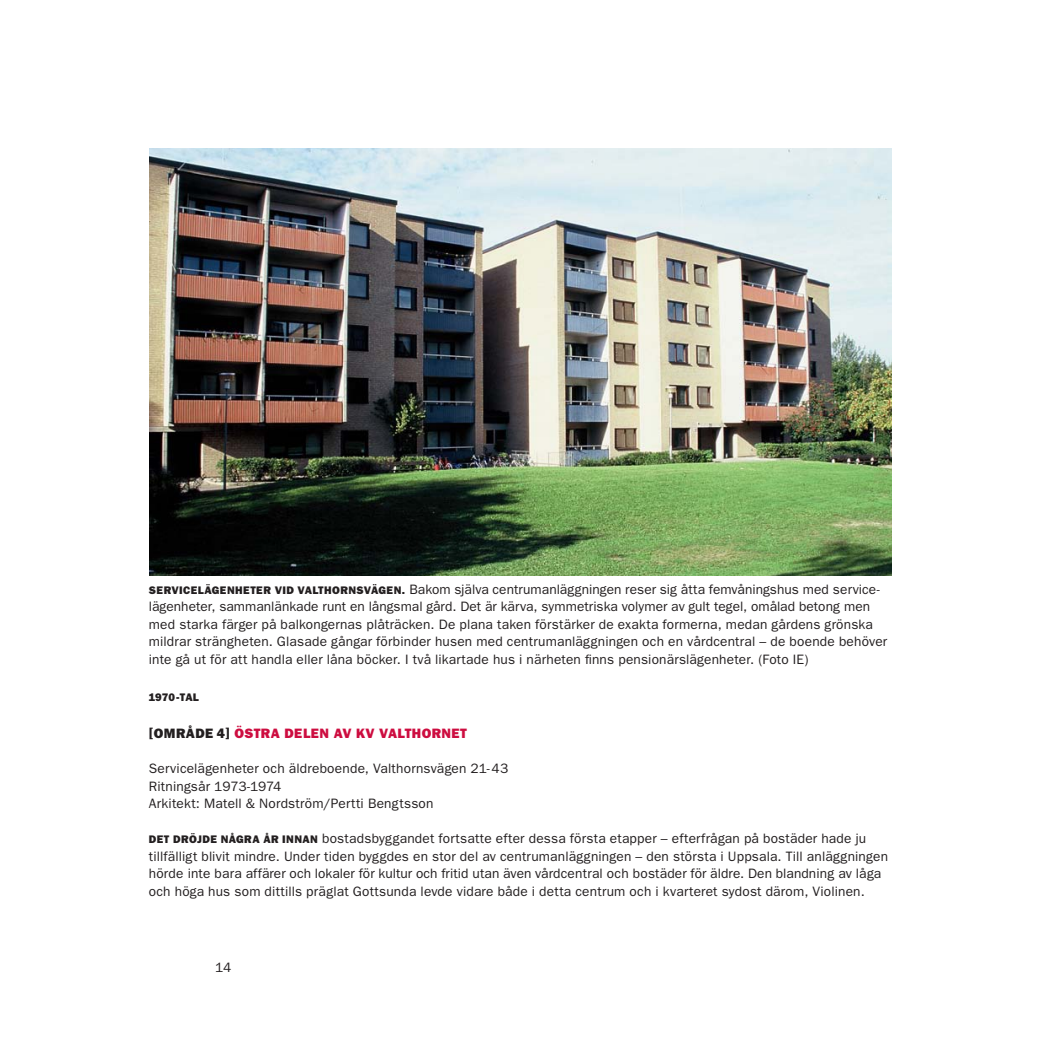
<style>
.page{position:relative;width:1042px;height:1042px;background:#fff}
.page>*{position:absolute;margin:0;border:0;box-sizing:border-box;transform-origin:0 0}
.t1{font:13.65px/17.5px "Franklin Gothic";letter-spacing:.015em;color:#231f20}
.t2{font:800 13.65px "Franklin Gothic";letter-spacing:.035em;color:#cd0d40}
.t3{font:800 11.03px "Franklin Gothic";letter-spacing:.02em;color:#231f20}
.s1{font-weight:800;font-size:11.03px}
.s2{color:#231f20}
</style>
<div class="page">
<img style="left:149px;top:149px;width:743px;height:427px">
<p class="t1" style="left:149px;top:580px;width:740px"><span class="s1">SERVICELÄGENHETER VID VALTHORNSVÄGEN.</span> Bakom själva centrumanläggningen reser sig åtta femvåningshus med service&shy;lägenheter, sammanlänkade runt en långsmal gård. Det är kärva, symmetriska volymer av gult tegel, omålad betong men med starka färger på balkongernas plåträcken. De plana taken förstärker de exakta formerna, medan gårdens grönska mildrar strängheten. Glasade gångar förbinder husen med centrumanläggningen och en vårdcentral – de boende behöver inte gå ut för att handla eller låna böcker. I två likartade hus i närheten finns pensionärslägenheter. (Foto ie)</p>
<p class="t3" style="left:149px;top:691px;width:52px">1970-TAL</p>
<p class="t2" style="left:149px;top:725px;width:320px"><span class="s2">[OMRÅDE 4]</span> ÖSTRA DELEN AV KV VALTHORNET</p>
<p class="t1" style="left:149px;top:759px;width:361px">Servicelägenheter och äldreboende, Valthornsvägen 21-43<br>Ritningsår 1973-1974<br>Arkitekt: Matell &amp; Nordström/Pertti Bengtsson</p>
<p class="t1" style="left:149px;top:829px;width:741px"><span class="s1">DET DRÖJDE NÅGRA ÅR INNAN</span> bostadsbyggandet fortsatte efter dessa första etapper – efterfrågan på bostäder hade ju tillfälligt blivit mindre. Under tiden byggdes en stor del av centrumanläggningen – den största i Uppsala. Till anläggningen hörde inte bara affärer och lokaler för kultur och fritid utan även vårdcentral och bostäder för äldre. Den blandning av låga och höga hus som dittills präglat Gottsunda levde vidare både i detta centrum och i kvarteret sydost därom, Violinen.</p>
<p class="t1" style="left:215px;top:958px;width:18px">14</p>
</div>
